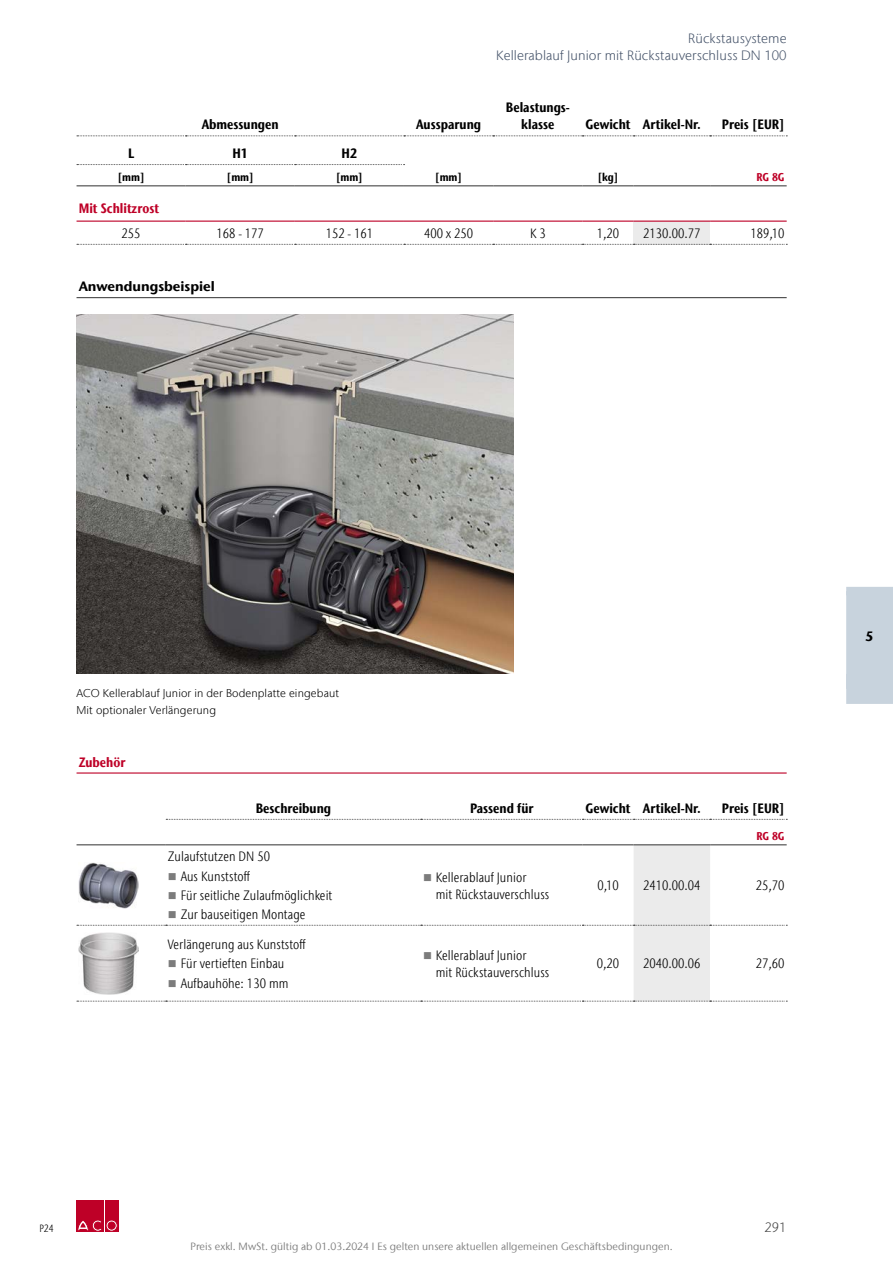
<style>
.page{position:relative;width:893px;height:1263px;background:#fff}
.page>*{position:absolute;margin:0;border:0;box-sizing:border-box;transform-origin:0 0}
.t1{font:300 condensed 13.5px/17px "Stone Sans IIITC Com";letter-spacing:.005em;color:#000}
.t2{font:700 condensed 13.5px/17.9px "Stone Sans IIITC Com";color:#000;text-align:center}
.t3{font:300 13.5px/17.9px "Stone Sans IIITC Com";letter-spacing:.005em;color:#46546a;text-align:right}
.t4{font:700 condensed 13.5px "Stone Sans IIITC Com";color:#be0027}
.t5{font:700 13.5px "Stone Sans IIITC Com";color:#000}
.t6{font:300 13.5px "Stone Sans IIITC Com";color:#484848}
.t7{font:300 11.25px/17.9px "Stone Sans IIITC Com";letter-spacing:.01em;color:#000}
.t8{font:700 condensed 11.25px "Stone Sans IIITC Com";color:#000}
.t9{font:700 condensed 11.25px "Stone Sans IIITC Com";letter-spacing:-.005em;color:#be0027}
.t10{font:10.5px "Stone Sans IIITC Com";letter-spacing:.005em;color:#7c7c7c}
.t11{font:300 condensed 10.5px "Stone Sans IIITC Com";color:#000}
.s1{color:#7c7c7c}
</style>
<div class="page">
<div style="left:77px;top:1200px;width:13px;height:32px;background:#be0027"></div>
<div style="left:91px;top:1200px;width:13px;height:32px;background:#be0027"></div>
<svg style="left:78px;top:1220px;width:24px;height:11px"></svg>
<div style="left:105px;top:1200px;width:13px;height:32px;background:#be0027"></div>
<div style="left:106px;top:1220px;width:11px;height:11px;border:1px solid #be0027;border-radius:50%"></div>
<div style="left:108px;top:1222px;width:7px;height:7px;border:1px solid #be0027;border-radius:50%"></div>
<div style="left:846px;top:595px;width:47px;height:79px;background:#c8d3dd"></div>
<div style="left:846px;top:587px;width:47px;height:8px;background:#c8d3dd"></div>
<div style="left:846px;top:674px;width:47px;height:30px;background:#c8d3dd"></div>
<div style="left:634px;top:221px;width:76px;height:23px;background:#ebebeb"></div>
<svg style="left:77px;top:135px;width:710px;height:1px"></svg>
<svg style="left:77px;top:164px;width:328px;height:1px"></svg>
<svg style="left:77px;top:244px;width:710px;height:1px"></svg>
<hr style="left:77px;top:185px;width:109px;height:1px;background:#484848">
<hr style="left:186px;top:185px;width:109px;height:1px;background:#484848">
<hr style="left:295px;top:185px;width:109px;height:1px;background:#484848">
<hr style="left:404px;top:185px;width:89px;height:1px;background:#484848">
<hr style="left:493px;top:185px;width:90px;height:1px;background:#484848">
<hr style="left:583px;top:185px;width:51px;height:1px;background:#484848">
<hr style="left:634px;top:185px;width:76px;height:1px;background:#484848">
<hr style="left:710px;top:185px;width:77px;height:1px;background:#484848">
<hr style="left:77px;top:221px;width:109px;height:1px;background:#be0027">
<hr style="left:186px;top:221px;width:109px;height:1px;background:#be0027">
<hr style="left:295px;top:221px;width:109px;height:1px;background:#be0027">
<hr style="left:404px;top:221px;width:89px;height:1px;background:#be0027">
<hr style="left:493px;top:221px;width:90px;height:1px;background:#be0027">
<hr style="left:583px;top:221px;width:51px;height:1px;background:#be0027">
<hr style="left:634px;top:221px;width:76px;height:1px;background:#be0027">
<hr style="left:710px;top:221px;width:77px;height:1px;background:#be0027">
<hr style="left:77px;top:297px;width:710px;height:1px;background:#484848">
<img style="left:77px;top:315px;width:437px;height:358px">
<hr style="left:77px;top:772px;width:710px;height:2px;background:#be0027">
<svg style="left:166px;top:819px;width:621px;height:1px"></svg>
<svg style="left:77px;top:845px;width:710px;height:157px"></svg>
<hr style="left:77px;top:844px;width:89px;height:1px;background:#484848">
<hr style="left:166px;top:844px;width:255px;height:1px;background:#484848">
<hr style="left:421px;top:844px;width:162px;height:1px;background:#484848">
<hr style="left:583px;top:844px;width:51px;height:1px;background:#484848">
<hr style="left:634px;top:844px;width:76px;height:1px;background:#484848">
<hr style="left:710px;top:844px;width:77px;height:1px;background:#484848">
<img style="left:79px;top:862px;width:59px;height:46px">
<img style="left:79px;top:932px;width:59px;height:63px">
<p class="t2" style="left:202px;top:116px;width:78px">Abmessungen</p>
<p class="t2" style="left:416px;top:116px;width:67px">Aussparung</p>
<p class="t3" style="left:496px;top:29px;width:292px">Rückstausysteme<br>Kellerablauf Junior mit Rückstauverschluss DN 100</p>
<p class="t2" style="left:506px;top:98px;width:65px">Belastungs&shy;klasse</p>
<p class="t2" style="left:586px;top:116px;width:117px">Gewicht Artikel-Nr.</p>
<p class="t2" style="left:722px;top:116px;width:64px">Preis [EUR]</p>
<p class="t2" style="left:128px;top:144px;width:8px">L</p>
<p class="t2" style="left:232px;top:144px;width:17px">H1</p>
<p class="t2" style="left:342px;top:144px;width:17px">H2</p>
<p class="t8" style="left:118px;top:169px;width:28px">[mm]</p>
<p class="t8" style="left:227px;top:169px;width:28px">[mm]</p>
<p class="t8" style="left:336px;top:169px;width:28px">[mm]</p>
<p class="t8" style="left:435px;top:169px;width:28px">[mm]</p>
<p class="t8" style="left:598px;top:169px;width:22px">[kg]</p>
<p class="t9" style="left:757px;top:169px;width:29px">RG 8G</p>
<p class="t4" style="left:79px;top:200px;width:82px">Mit Schlitzrost</p>
<p class="t1" style="left:122px;top:225px;width:20px">255</p>
<p class="t1" style="left:217px;top:225px;width:49px">168 - 177</p>
<p class="t1" style="left:326px;top:225px;width:49px">152 - 161</p>
<p class="t1" style="left:424px;top:225px;width:51px">400 x 250</p>
<p class="t1" style="left:530px;top:225px;width:17px">K 3</p>
<p class="t1" style="left:597px;top:225px;width:24px">1,20</p>
<p class="t1" style="left:643px;top:225px;width:59px">2130.00.77</p>
<p class="t1" style="left:751px;top:225px;width:35px">189,10</p>
<p class="t5" style="left:79px;top:278px;width:138px">Anwendungsbeispiel</p>
<p class="t7" style="left:77px;top:684px;width:264px">ACO Kellerablauf Junior in der Bodenplatte eingebaut<br>Mit optionaler Verlängerung</p>
<p class="t4" style="left:79px;top:753px;width:48px">Zubehör</p>
<p class="t2" style="left:256px;top:799px;width:77px">Beschreibung</p>
<p class="t2" style="left:470px;top:799px;width:65px">Passend für</p>
<p class="t2" style="left:586px;top:799px;width:117px">Gewicht Artikel-Nr.</p>
<p class="t2" style="left:722px;top:799px;width:64px">Preis [EUR]</p>
<p class="t9" style="left:756px;top:828px;width:29px">RG 8G</p>
<p class="t1" style="left:168px;top:848px;width:104px">Zulaufstutzen DN 50</p>
<p class="t1" style="left:168px;top:867px;width:84px"><span class="s1">■</span> Aus Kunststoff</p>
<p class="t1" style="left:168px;top:886px;width:166px"><span class="s1">■</span> Für seitliche Zulaufmöglichkeit</p>
<p class="t1" style="left:168px;top:906px;width:139px"><span class="s1">■</span> Zur bauseitigen Montage</p>
<p class="t1" style="left:436px;top:868px;width:115px;text-indent:-13px"><span class="s1">■</span> Kellerablauf Junior<br>mit Rückstauverschluss</p>
<p class="t1" style="left:597px;top:877px;width:23px">0,10</p>
<p class="t1" style="left:643px;top:877px;width:59px">2410.00.04</p>
<p class="t1" style="left:756px;top:877px;width:30px">25,70</p>
<p class="t1" style="left:168px;top:936px;width:139px">Verlängerung aus Kunststoff</p>
<p class="t1" style="left:168px;top:955px;width:118px"><span class="s1">■</span> Für vertieften Einbau</p>
<p class="t1" style="left:168px;top:974px;width:122px"><span class="s1">■</span> Aufbauhöhe: 130 mm</p>
<p class="t1" style="left:436px;top:947px;width:115px;text-indent:-13px"><span class="s1">■</span> Kellerablauf Junior<br>mit Rückstauverschluss</p>
<p class="t1" style="left:597px;top:955px;width:24px">0,20</p>
<p class="t1" style="left:643px;top:955px;width:59px">2040.00.06</p>
<p class="t1" style="left:756px;top:955px;width:30px">27,60</p>
<p class="t5" style="left:865px;top:628px;width:10px">5</p>
<p class="t11" style="left:39px;top:1222px;width:16px">P24</p>
<p class="t6" style="left:764px;top:1219px;width:24px">291</p>
<p class="t10" style="left:190px;top:1240px;width:484px">Preis exkl. MwSt. gültig ab 01.03.2024 I Es gelten unsere aktuellen allgemeinen Geschäftsbedingungen.</p>
</div>
